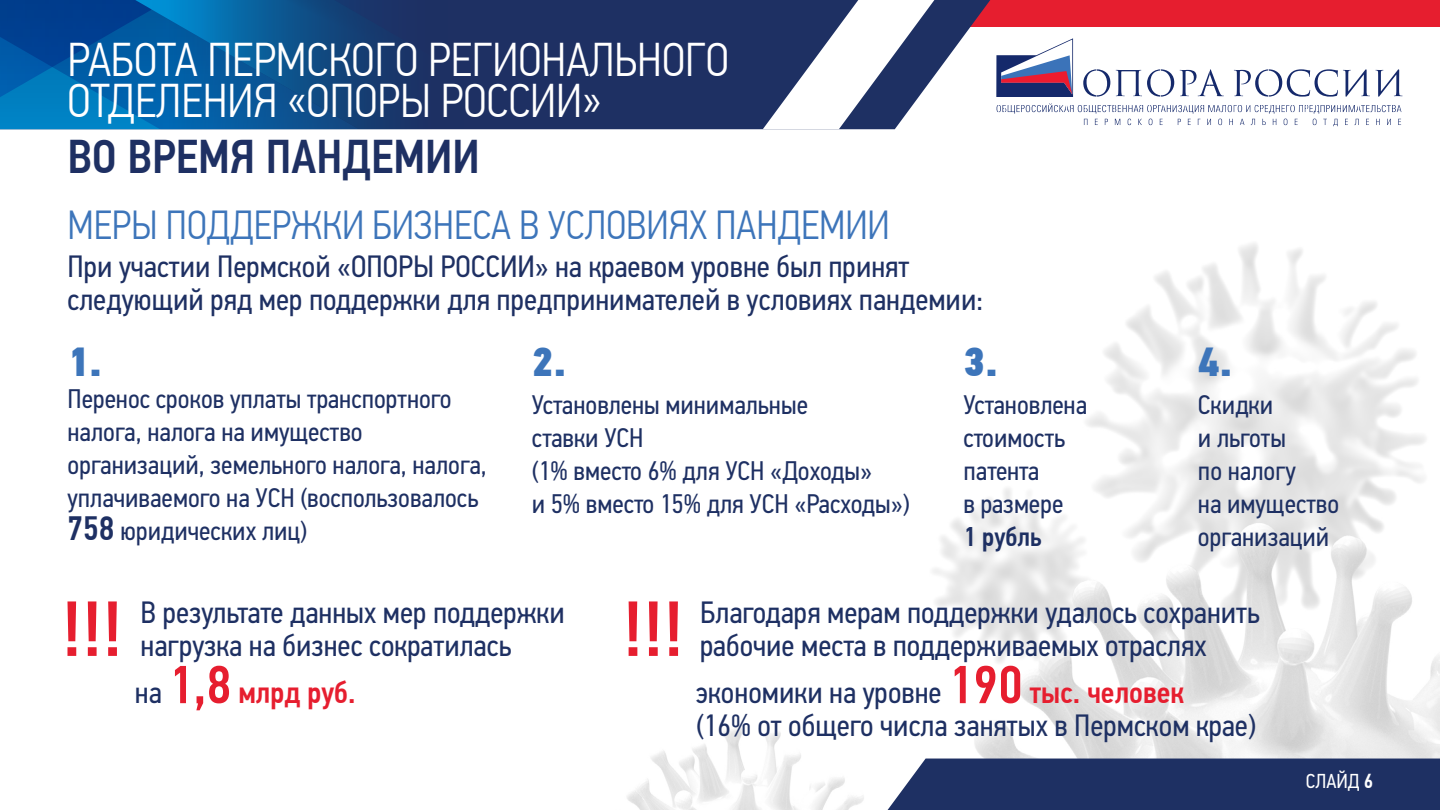
<style>
.page{position:relative;width:1440px;height:810px;background:#fff}
.page>*{position:absolute;margin:0;border:0;box-sizing:border-box;transform-origin:0 0}
.t1{font:500 78.22px "PF Din Text Cond Pro";color:#e61e2f}
.t2{font:300 47.25px/41.2px "PF Din Text Cond Pro";color:#fff}
.t3{font:500 47.25px "PF Din Text Cond Pro";color:#1e3063}
.t4{font:300 40.5px "PF Din Text Cond Pro";color:#3d75ba}
.t5{font:40.5px "PF Din Text Cond Pro X Black";color:#3d75ba}
.t6{font:30.97px/32.8px "PF Din Text Cond Pro";color:#1e3063}
.t7{font:500 30.97px "PF Din Text Cond Pro";color:#e61e2f}
.t8{font:27px/32.8px "PF Din Text Cond Pro";color:#1e3063}
.t9{font:500 27px "PF Din Text Cond Pro";color:#1e3063}
.t10{font:20.25px "PF Din Text Cond Pro";color:#fff}
.s1{font-weight:500;font-size:33.75px}
.s2{font-weight:400;color:#1e3063}
.s3{font-size:53.47px}
.s4{font-weight:500;font-size:53.47px;color:#e61e2f}
.s5{font-weight:500;color:#e61e2f}
.s6{font-weight:500}
</style>
<div class="page">
<img style="left:627px;top:243px;width:813px;height:567px">
<svg style="left:1083px;top:69px;width:27px;height:28px"></svg>
<svg style="left:1116px;top:69px;width:58px;height:28px"></svg>
<svg style="left:1180px;top:69px;width:44px;height:27px"></svg>
<svg style="left:1234px;top:69px;width:136px;height:28px"></svg>
<svg style="left:1376px;top:69px;width:27px;height:28px"></svg>
<svg style="left:1010px;top:38px;width:63px;height:59px"></svg>
<svg style="left:1010px;top:103px;width:391px;height:23px"></svg>
<div style="left:896px;top:0;width:544px;height:27px;background:#e61e2f"></div>
<svg style="left:464px;top:0;width:546px;height:129px;background:#3a4673"></svg>
<svg style="left:0;top:0;width:464px;height:129px;background:#0a5292"></svg>
<svg style="left:763px;top:0;width:191px;height:129px"></svg>
<svg style="left:810px;top:759px;width:630px;height:51px;background:#404f7a"></svg>
<h2 class="t2" style="left:68px;top:39px;width:663px">РАБОТА ПЕРМСКОГО РЕГИОНАЛЬНОГО<br>ОТДЕЛЕНИЯ «ОПОРЫ РОССИИ»</h2>
<h2 class="t3" style="left:68px;top:129px;width:414px">ВО ВРЕМЯ ПАНДЕМИИ</h2>
<h3 class="t4" style="left:68px;top:202px;width:824px">МЕРЫ ПОДДЕРЖКИ БИЗНЕСА В УСЛОВИЯХ ПАНДЕМИИ</h3>
<p class="t6" style="left:68px;top:250px;width:917px">При участии Пермской «ОПОРЫ РОССИИ» на краевом уровне был принят следующий ряд мер поддержки для предпринимателей в условиях пандемии:</p>
<h3 class="t5" style="left:68px;top:336px;width:36px">1.</h3>
<p class="t8" style="left:68px;top:383px;width:421px">Перенос сроков уплаты транспортного налога, налога на имущество организаций, земельного налога, налога, уплачиваемого на УСН (воспользовалось <span class="s1">758</span> юридических лиц)</p>
<h3 class="t5" style="left:532px;top:336px;width:36px">2.</h3>
<p class="t8" style="left:532px;top:388px;width:379px">Установлены минимальные<br>ставки УСН<br>(1% вместо 6% для УСН «Доходы»<br>и 5% вместо 15% для УСН «Расходы»)</p>
<h3 class="t5" style="left:963px;top:336px;width:36px">3.</h3>
<p class="t8" style="left:963px;top:388px;width:125px">Установлена стоимость патента<br>в размере</p>
<p class="t9" style="left:963px;top:520px;width:80px">1 рубль</p>
<h3 class="t5" style="left:1198px;top:336px;width:36px">4.</h3>
<p class="t8" style="left:1198px;top:388px;width:143px">Скидки<br>и льготы<br>по налогу<br>на имущество организаций</p>
<h1 class="t1" style="left:62px;top:582px;width:63px">!!!</h1>
<p class="t6" style="left:141px;top:596px;width:426px">В результате данных мер поддержки нагрузка на бизнес сократилась</p>
<p class="t7" style="left:135px;top:674px;width:222px"><span class="s2">на</span> <span class="s3">1,8</span> млрд руб.</p>
<h1 class="t1" style="left:623px;top:582px;width:63px">!!!</h1>
<p class="t6" style="left:700px;top:596px;width:561px">Благодаря мерам поддержки удалось сохранить рабочие места в поддерживаемых отраслях</p>
<p class="t6" style="left:696px;top:676px;width:561px">экономики на уровне <span class="s4">190</span> <span class="s5">тыс. человек<br></span>(16% от общего числа занятых в Пермском крае)</p>
<p class="t10" style="left:1306px;top:769px;width:69px">СЛАЙД <span class="s6">6</span></p>
</div>
